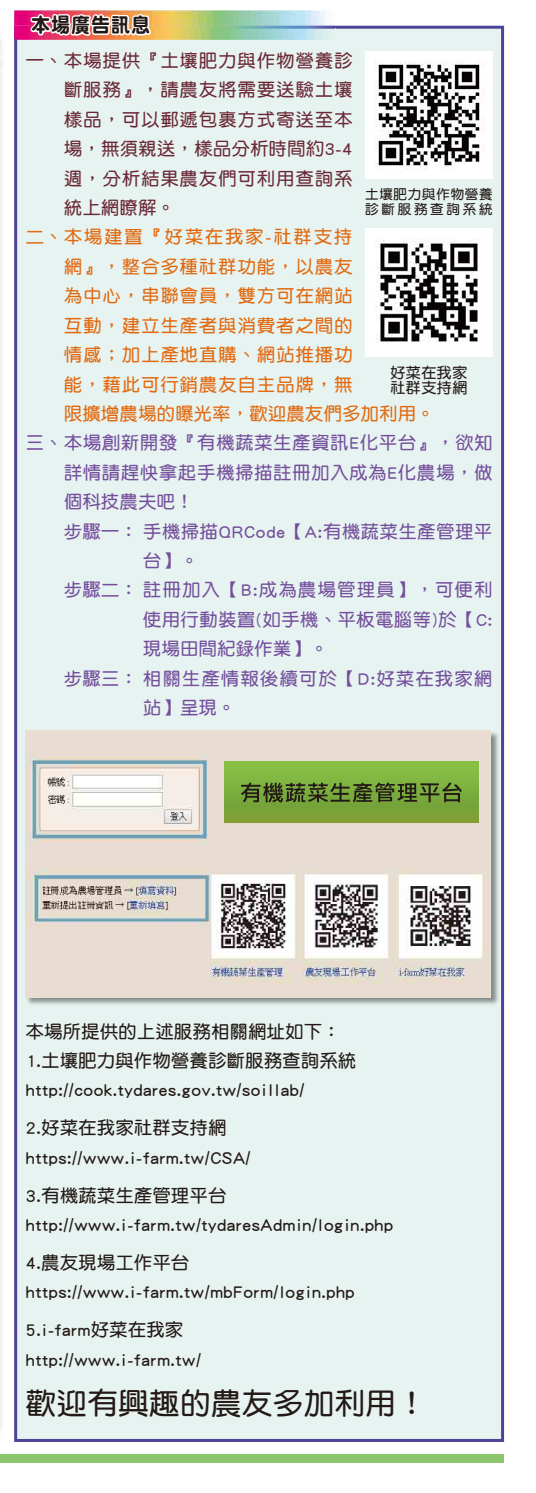
<style>
.page{position:relative;width:536px;height:1493px;background:#fff}
.page>*{position:absolute;margin:0;border:0;box-sizing:border-box;transform-origin:0 0}
.t1{font:30px "DF Yuan Std W7 E Ten B5 H";letter-spacing:.03em;color:#231916}
.t2{font:20.25px "DF Yuan Std W9 E Ten B5 H";letter-spacing:.05em;color:#231916;scale:.94 1}
.t3{font:18px/29.4px "DF Yuan Std W7 E Ten B5 H";letter-spacing:.03em;color:#231916}
.t4{font:18px/29.4px "DF Yuan Std W7 E Ten B5 H";letter-spacing:.07em;color:#e2690f}
.t5{font:18px "DF Yuan Std W7 E Ten B5 H";letter-spacing:.055em;color:#754f9d}
.t6{font:18px/29.4px "DF Yuan Std W7 E Ten B5 H";letter-spacing:.07em;color:#6b2837;text-align:justify}
.t7{font:18px "DF Yuan Std W7 E Ten B5 H";letter-spacing:.085em;color:#754f9d}
.t8{font:18px "DF Yuan Std W7 E Ten B5 H";letter-spacing:.03em;color:#754f9d}
.t9{font:15px/15.8px "DF Yuan Std W7 E Ten B5 H";letter-spacing:.03em;color:#231916}
.t10{font:13.5px/15px "DF Yuan Std W7 E Ten B5 H";letter-spacing:.055em;color:#231916}
</style>
<div class="page">
<hr style="left:0;top:40px;width:2px;height:1387px;background:#f2f2f2">
<div style="left:14px;top:26px;width:490px;height:1415px;background:#e6f3f0"></div>
<img style="left:25px;top:730px;width:474px;height:275px">
<img style="left:26px;top:730px;width:464px;height:267px">
<img style="left:225px;top:761px;width:253px;height:61px">
<svg style="left:241px;top:782px;width:221px;height:20px;background:#57712d"></svg>
<img style="left:365px;top:51px;width:128px;height:128px">
<img style="left:365px;top:229px;width:128px;height:127px">
<div style="left:0;top:1454px;width:504px;height:8px;background:#8cc66c"></div>
<img style="left:14px;top:10px;width:321px;height:29px">
<img style="left:17px;top:29px;width:318px;height:10px">
<svg style="left:29px;top:10px;width:124px;height:29px"></svg>
<p class="t2" style="left:31px;top:17px;width:128px">本場廣告訊息</p>
<p class="t6" style="left:64px;top:48px;width:290px;text-indent:-38px">一、 本場提供『土壤肥力與作物營養診斷服務』，請農友將需要送驗土壤樣品，可以郵遞包裹方式寄送至本場，無須親送，樣品分析時間約3-4週，分析結果農友們可利用查詢系統上網瞭解。</p>
<p class="t4" style="left:64px;top:224px;width:372px;text-indent:-38px">二、 本場建置『好菜在我家-社群支持<br>網』，整合多種社群功能，以農友<br>為中心，串聯會員，雙方可在網站<br>互動，建立生產者與消費者之間的<br>情感；加上產地直購、網站推播功<br>能，藉此可行銷農友自主品牌，無<br>限擴增農場的曝光率，歡迎農友們多加利用。</p>
<p class="t5" style="left:26px;top:436px;width:468px">三、 本場創新開發『有機蔬菜生產資訊E化平台』，欲知</p>
<p class="t5" style="left:64px;top:465px;width:430px">詳情請趕快拿起手機掃描註冊加入成為E化農場，做</p>
<p class="t5" style="left:64px;top:494px;width:131px">個科技農夫吧！</p>
<p class="t5" style="left:64px;top:524px;width:429px">步驟一： 手機掃描QRCode【A:有機蔬菜生產管理平</p>
<p class="t5" style="left:143px;top:553px;width:57px">台】。</p>
<p class="t7" style="left:64px;top:583px;width:430px">步驟二： 註冊加入【B:成為農場管理員】，可便利</p>
<p class="t5" style="left:143px;top:612px;width:350px">使用行動裝置(如手機、平板電腦等)於【C:</p>
<p class="t8" style="left:143px;top:641px;width:186px">現場田間紀錄作業】。</p>
<p class="t7" style="left:64px;top:671px;width:429px">步驟三： 相關生產情報後續可於【D:好菜在我家網</p>
<p class="t5" style="left:143px;top:700px;width:94px">站】呈現。</p>
<p class="t10" style="left:365px;top:188px;width:129px">土壤肥力與作物營養診斷服務查詢系統</p>
<p class="t9" style="left:390px;top:366px;width:78px">好菜在我家社群支持網</p>
<p class="t3" style="left:26px;top:1018px;width:332px">本場所提供的上述服務相關網址如下：<br>1.土壤肥力與作物營養診斷服務查詢系統http://cook.tydares.gov.tw/soillab/</p>
<p class="t3" style="left:26px;top:1115px;width:226px">2.好菜在我家社群支持網https://www.i-farm.tw/CSA/</p>
<p class="t3" style="left:26px;top:1182px;width:369px">3.有機蔬菜生產管理平台http://www.i-farm.tw/tydaresAdmin/login.php</p>
<p class="t3" style="left:26px;top:1249px;width:330px">4.農友現場工作平台https://www.i-farm.tw/mbForm/login.php</p>
<p class="t3" style="left:26px;top:1317px;width:177px">5.i-farm好菜在我家http://www.i-farm.tw/</p>
<h1 class="t1" style="left:26px;top:1391px;width:402px">歡迎有興趣的農友多加利用！</h1>
</div>
